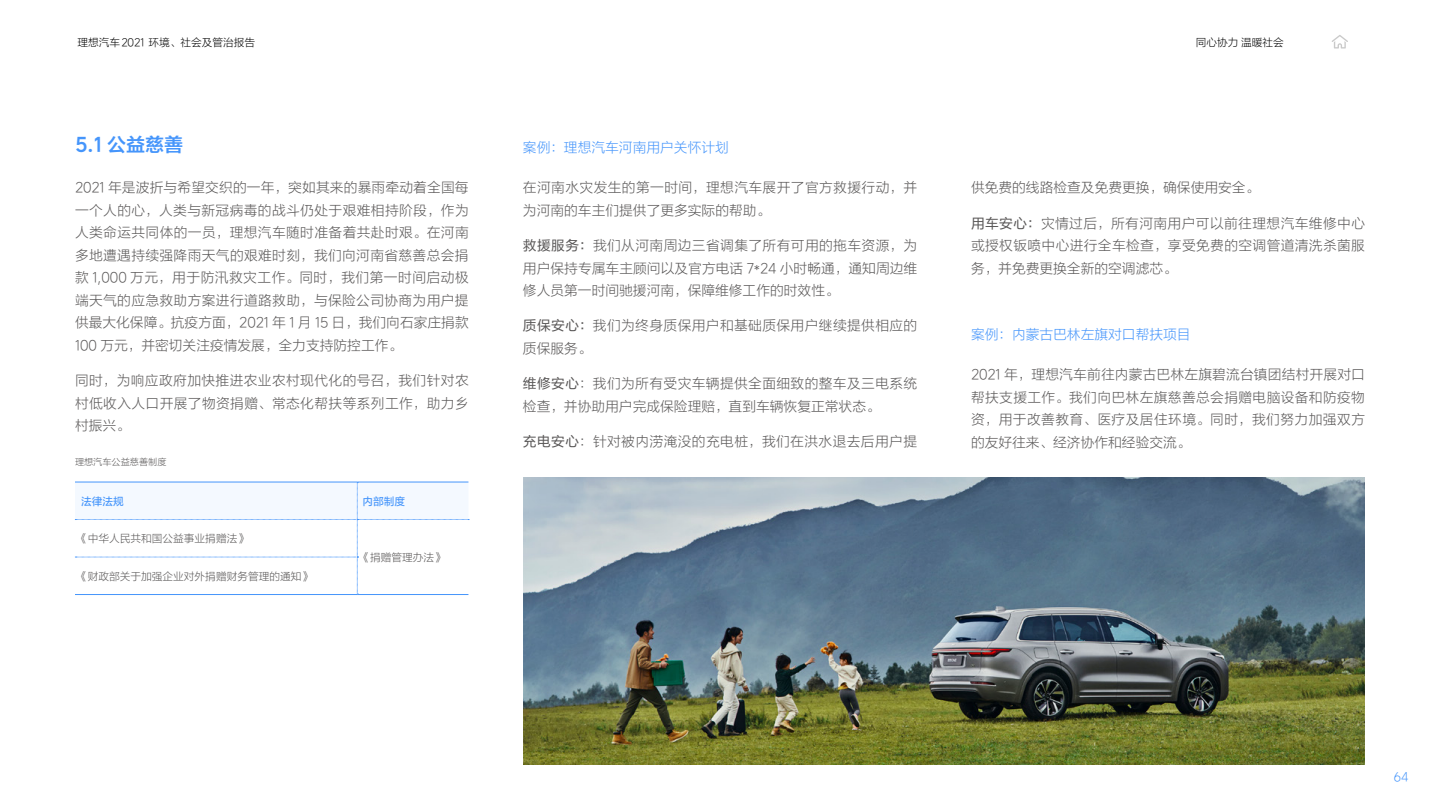
<style>
.page{position:relative;width:1440px;height:810px;background:#fff}
.page>*{position:absolute;margin:0;border:0;box-sizing:border-box;transform-origin:0 0}
.t1{font:700 18.75px "LICIUMFONT2022";color:#4595fb}
.t2{font:13.5px/22.5px "LICIUMFONT2022";letter-spacing:.025em;color:#595757;text-align:justify}
.t3{font:13.5px "LICIUMFONT2022";color:#4595fb}
.t4{font:13.5px "LICIUMFONT2022";color:#595757}
.t5{font:12px "LICIUMFONT2022";color:#4595fb}
.t6{font:10.5px "LICIUMFONT2022";color:#595757}
.t7{font:10.5px "LICIUMFONT2022";color:#000}
.t8{font:500 10.5px "LICIUMFONT2022";color:#4595fb}
.t9{font:9px "LICIUMFONT2022";color:#595757}
.s1{font-style:inherit}
</style>
<div class="page">
<img style="left:523px;top:477px;width:842px;height:288px">
<svg style="left:75px;top:482px;width:394px;height:113px"></svg>
<svg style="left:1332px;top:35px;width:16px;height:14px"></svg>
<p class="t7" style="left:78px;top:36px;width:179px">理想汽车 2021 环境、社会及管治报告</p>
<p class="t7" style="left:1196px;top:36px;width:90px">同心协力 温暖社会</p>
<h1 class="t1" style="left:75px;top:132px;width:110px">5.1 公益慈善</h1>
<p class="t2" style="left:75px;top:177px;width:395px">2021 年是波折与希望交织的一年，突如其来的暴雨牵动着全国每一个人的心，人类与新冠病毒的战斗仍处于艰难相持阶段，作为人类命运共同体的一员，理想汽车随时准备着共赴时艰。在河南多地遭遇持续强降雨天气的艰难时刻，我们向河南省慈善总会捐款 1,000 万元，用于防汛救灾工作。同时，我们第一时间启动极端天气的应急救助方案进行道路救助，与保险公司协商为用户提供最大化保障。抗疫方面，2021 年 1 月 15 日，我们向石家庄捐款100 万元，并密切关注疫情发展，全力支持防控工作。</p>
<p class="t2" style="left:75px;top:369px;width:395px">同时，为响应政府加快推进农业农村现代化的号召，我们针对农村低收入人口开展了物资捐赠、常态化帮扶等系列工作，助力乡村振兴。</p>
<p class="t9" style="left:75px;top:457px;width:93px">理想汽车公益慈善制度</p>
<p class="t8" style="left:81px;top:494px;width:44px">法律法规</p>
<p class="t8" style="left:363px;top:494px;width:44px">内部制度</p>
<p class="t6" style="left:77px;top:532px;width:172px">《中华人民共和国公益事业捐赠法》</p>
<p class="t6" style="left:360px;top:551px;width:87px">《捐赠管理办法》</p>
<p class="t6" style="left:77px;top:570px;width:236px">《财政部关于加强企业对外捐赠财务管理的通知》</p>
<p class="t3" style="left:523px;top:139px;width:207px">案例：理想汽车河南用户关怀计划</p>
<p class="t2" style="left:523px;top:177px;width:396px">在河南水灾发生的第一时间，理想汽车展开了官方救援行动，并为河南的车主们提供了更多实际的帮助。</p>
<p class="t2" style="left:523px;top:234px;width:396px"><span class="s1">救援服务：</span>我们从河南周边三省调集了所有可用的拖车资源，为用户保持专属车主顾问以及官方电话 7*24 小时畅通，通知周边维修人员第一时间驰援河南，保障维修工作的时效性。</p>
<p class="t2" style="left:523px;top:315px;width:396px"><span class="s1">质保安心：</span>我们为终身质保用户和基础质保用户继续提供相应的质保服务。</p>
<p class="t2" style="left:523px;top:372px;width:396px"><span class="s1">维修安心</span>：我们为所有受灾车辆提供全面细致的整车及三电系统检查，并协助用户完成保险理赔，直到车辆恢复正常状态。</p>
<p class="t2" style="left:523px;top:430px;width:396px"><span class="s1">充电安心</span>：针对被内涝淹没的充电桩，我们在洪水退去后用户提</p>
<p class="t4" style="left:971px;top:180px;width:290px">供免费的线路检查及免费更换，确保使用安全。</p>
<p class="t2" style="left:971px;top:212px;width:396px"><span class="s1">用车安心：</span>灾情过后，所有河南用户可以前往理想汽车维修中心或授权钣喷中心进行全车检查，享受免费的空调管道清洗杀菌服务，并免费更换全新的空调滤芯。</p>
<p class="t3" style="left:971px;top:326px;width:221px">案例：内蒙古巴林左旗对口帮扶项目</p>
<p class="t2" style="left:971px;top:363px;width:396px">2021 年，理想汽车前往内蒙古巴林左旗碧流台镇团结村开展对口帮扶支援工作。我们向巴林左旗慈善总会捐赠电脑设备和防疫物资，用于改善教育、医疗及居住环境。同时，我们努力加强双方的友好往来、经济协作和经验交流。</p>
<p class="t5" style="left:1394px;top:769px;width:16px">64</p>
</div>
